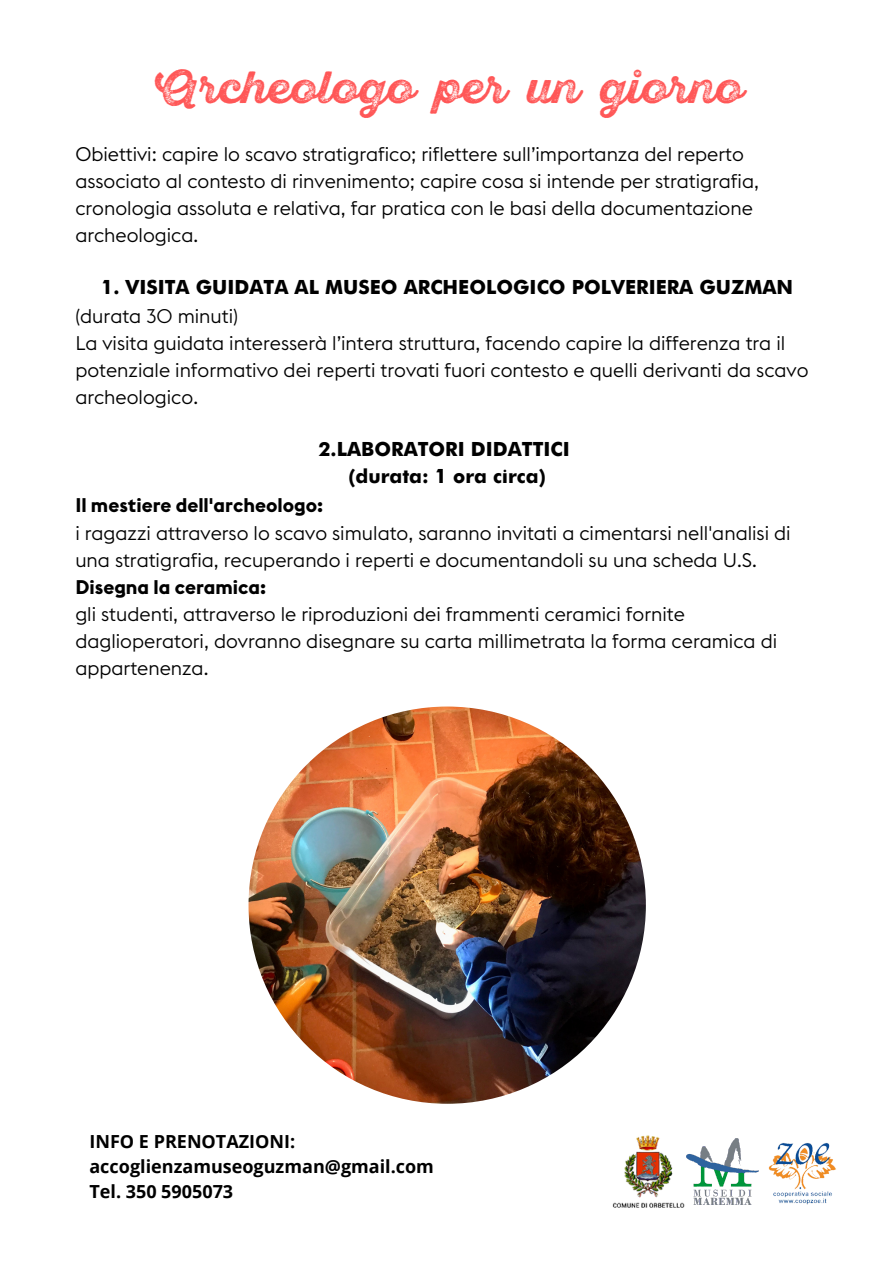
<style>
.page{position:relative;width:894px;height:1264px;background:#fff}
.page>*{position:absolute;margin:0;border:0;box-sizing:border-box;transform-origin:0 0}
.t1{font:45px "Sant Elia Rough Alt Bold Thr DMO";color:#ff5757}
.t2{font:300 19.5px/27px "Euclid Flex";color:#000}
.t3{font:700 19.5px/27px "Futura";color:#000;text-align:center}
.t4{font:700 19.5px "Euclid Flex";color:#000}
.t5{font:700 18px/24.8px "Open Sans";color:#000}
</style>
<div class="page">
<img style="left:248px;top:706px;width:397px;height:397px;border-radius:50%">
<img style="left:768px;top:1143px;width:68px;height:62px">
<img style="left:612px;top:1135px;width:73px;height:73px">
<img style="left:686px;top:1138px;width:72px;height:66px">
<h1 class="t1" style="left:151px;top:59px;width:592px">Archeologo per un giorno</h1>
<p class="t2" style="left:75px;top:140px;width:685px">Obiettivi: capire lo scavo stratigrafico; riflettere sull’importanza del reperto associato al contesto di rinvenimento; capire cosa si intende per stratigrafia, cronologia assoluta e relativa, far pratica con le basi della documentazione archeologica.</p>
<p class="t3" style="left:101px;top:275px;width:693px">1. VISITA GUIDATA AL MUSEO ARCHEOLOGICO POLVERIERA GUZMAN</p>
<p class="t2" style="left:75px;top:302px;width:734px">(durata 30 minuti)<br>La visita guidata interesserà l’intera struttura, facendo capire la differenza tra il potenziale informativo dei reperti trovati fuori contesto e quelli derivanti da scavo archeologico.</p>
<p class="t3" style="left:318px;top:437px;width:253px">2.LABORATORI DIDATTICI (durata: 1 ora circa)</p>
<p class="t4" style="left:75px;top:493px;width:249px">Il mestiere dell'archeologo:</p>
<p class="t2" style="left:75px;top:519px;width:716px">i ragazzi attraverso lo scavo simulato, saranno invitati a cimentarsi nell'analisi di una stratigrafia, recuperando i reperti e documentandoli su una scheda U.S.</p>
<p class="t4" style="left:75px;top:574px;width:192px">Disegna la ceramica:</p>
<p class="t2" style="left:75px;top:600px;width:703px">gli studenti, attraverso le riproduzioni dei frammenti ceramici fornite daglioperatori, dovranno disegnare su carta millimetrata la forma ceramica di appartenenza.</p>
<p class="t5" style="left:89px;top:1128px;width:346px">INFO E PRENOTAZIONI: accoglienzamuseoguzman@gmail.com<br>Tel. 350 5905073</p>
</div>
